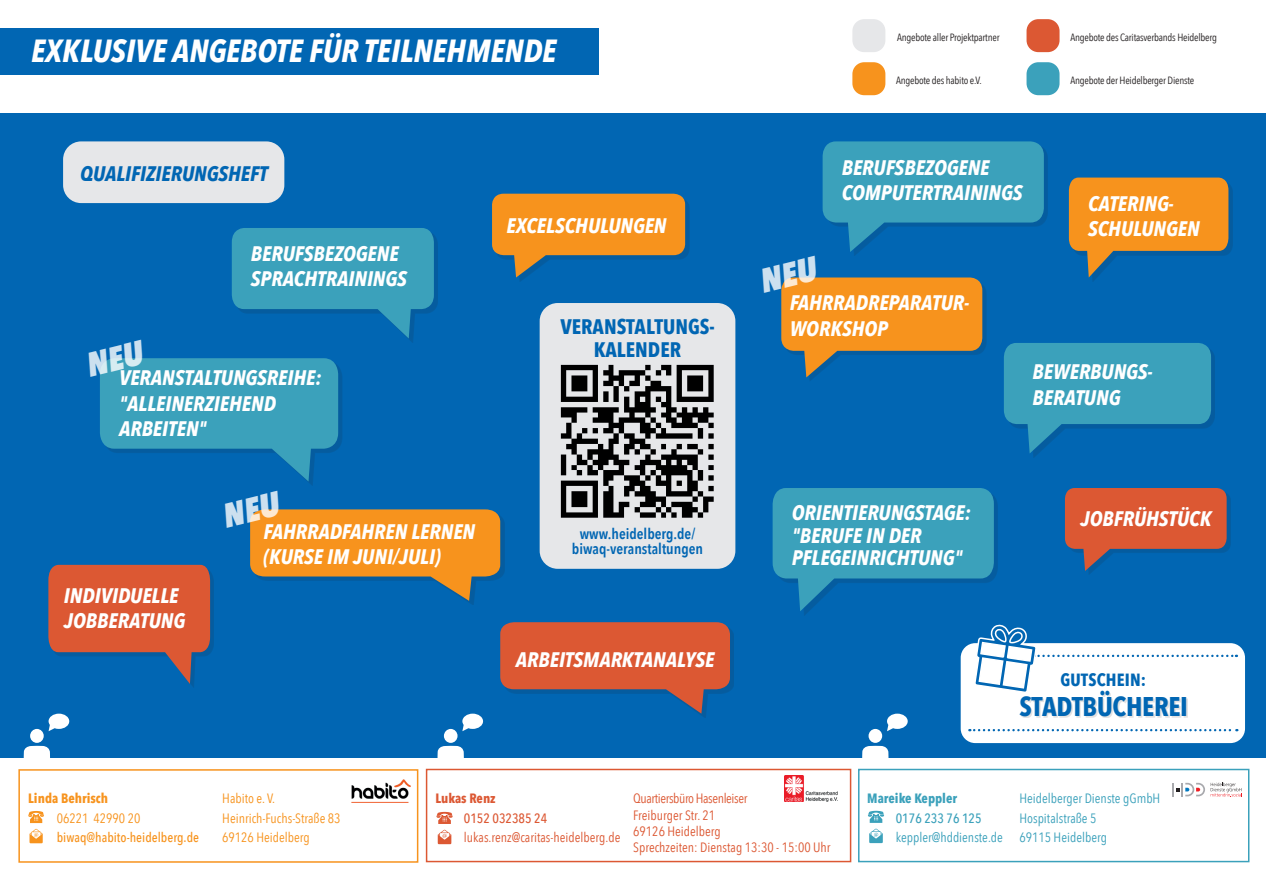
<style>
.page{position:relative;width:1266px;height:891px;background:#fff}
.page>*{position:absolute;margin:0;border:0;box-sizing:border-box;transform-origin:0 0}
.t1{font:italic 700 31.95px "Avenir Next Condensed";color:#fff}
.t2{font:700 27px "Avenir Next Condensed";letter-spacing:-.01em;color:#0166b3}
.t3{font:italic 700 21px/25.2px "Avenir Next Condensed";color:#fff}
.t4{font:700 21px/22.5px "Avenir Next Condensed";color:#0166b3;text-align:center}
.t5{font:italic 700 21px "Avenir Next Condensed";color:#0166b3}
.t6{font:700 17.7px "Avenir Next Condensed";letter-spacing:.01em;color:#0166b3}
.t7{font:600 15px/15px "Avenir Next Condensed";color:#0166b3;text-align:center}
.t8{font:13.5px/16.4px "Avenir Next Condensed";color:#dc5833}
.t9{font:13.5px/19.5px "Avenir Next Condensed";color:#3ba1bb}
.t10{font:13.5px/19.5px "Avenir Next Condensed";color:#f7931d}
.t11{font:500 13.5px "Avenir Next Condensed";color:#f7931d}
.t12{font:700 13.5px "Avenir Next Condensed";color:#3ba1bb}
.t13{font:700 13.5px "Avenir Next Condensed";color:#f7931d}
.t14{font:500 13.5px "Avenir Next Condensed";color:#dc5833}
.t15{font:500 13.5px "Avenir Next Condensed";color:#3ba1bb}
.t16{font:700 13.5px "Avenir Next Condensed";color:#dc5833}
.t17{font:10.5px "Avenir Next Condensed";letter-spacing:-.02em;color:#231f20}
</style>
<div class="page">
<img style="left:784px;top:776px;width:53px;height:25px">
<div style="left:426px;top:769px;width:425px;height:93px;border:2px solid #dc5833"></div>
<svg style="left:1172px;top:783px;width:32px;height:13px"></svg>
<svg style="left:1210px;top:782px;width:31px;height:15px"></svg>
<img style="left:351px;top:780px;width:60px;height:23px">
<div style="left:18px;top:769px;width:400px;height:94px;border:2px solid #f7931d"></div>
<div style="left:0;top:29px;width:599px;height:46px;background:#0166b3"></div>
<div style="left:0;top:114px;width:1265px;height:644px;background:#0166b3"></div>
<svg style="left:28px;top:811px;width:16px;height:12px"></svg>
<svg style="left:29px;top:829px;width:14px;height:14px"></svg>
<svg style="left:436px;top:812px;width:16px;height:12px"></svg>
<svg style="left:437px;top:830px;width:14px;height:14px"></svg>
<div style="left:857px;top:769px;width:392px;height:93px;border:2px solid #3ba1bb"></div>
<div style="left:30px;top:729px;width:14px;height:14px;background:#fff;border-radius:50%"></div>
<svg style="left:24px;top:746px;width:26px;height:12px"></svg>
<svg style="left:49px;top:714px;width:20px;height:17px"></svg>
<div style="left:444px;top:729px;width:13px;height:14px;background:#fff;border-radius:50%"></div>
<svg style="left:437px;top:746px;width:27px;height:12px"></svg>
<svg style="left:462px;top:714px;width:21px;height:17px"></svg>
<div style="left:868px;top:729px;width:14px;height:14px;background:#fff;border-radius:50%"></div>
<svg style="left:862px;top:746px;width:26px;height:12px"></svg>
<svg style="left:887px;top:714px;width:20px;height:17px"></svg>
<div style="left:63px;top:141px;width:221px;height:62px;background:#e6e7e9;border-radius:18px"></div>
<div style="left:852px;top:19px;width:33px;height:33px;background:#e6e7e9;border-radius:12px"></div>
<div style="left:852px;top:62px;width:33px;height:33px;background:#f7931d;border-radius:12px"></div>
<div style="left:1026px;top:62px;width:33px;height:33px;background:#3ba1bb;border-radius:12px"></div>
<div style="left:1026px;top:19px;width:33px;height:33px;background:#dc5833;border-radius:12px"></div>
<div style="left:496px;top:198px;width:193px;height:83px;background:#231f20;opacity:.13"></div>
<svg style="left:492px;top:194px;width:193px;height:83px"></svg>
<div style="left:1072px;top:181px;width:160px;height:101px;background:#231f20;opacity:.13"></div>
<div style="left:504px;top:626px;width:230px;height:92px;background:#231f20;opacity:.13"></div>
<svg style="left:500px;top:622px;width:229px;height:92px"></svg>
<div style="left:1068px;top:492px;width:162px;height:83px;background:#231f20;opacity:.13"></div>
<svg style="left:1065px;top:488px;width:161px;height:83px"></svg>
<div style="left:52px;top:569px;width:162px;height:119px;background:#231f20;opacity:.13"></div>
<svg style="left:48px;top:565px;width:162px;height:119px"></svg>
<div style="left:776px;top:492px;width:221px;height:123px;background:#231f20;opacity:.13"></div>
<svg style="left:772px;top:488px;width:221px;height:123px"></svg>
<svg style="left:868px;top:811px;width:16px;height:12px"></svg>
<svg style="left:869px;top:829px;width:13px;height:14px"></svg>
<div style="left:539px;top:303px;width:196px;height:266px;background:#e6e7e9;border-radius:18px"></div>
<img style="left:560px;top:364px;width:154px;height:154px">
<div style="left:254px;top:513px;width:250px;height:92px;background:#231f20;opacity:.13"></div>
<div style="left:960px;top:643px;width:284px;height:100px;background:#fff;border-radius:15px"></div>
<svg style="left:969px;top:729px;width:267px;height:2px"></svg>
<div style="left:1021px;top:692px;width:166px;height:26px;background:#231f20;opacity:.13"></div>
<svg style="left:973px;top:624px;width:263px;height:69px"></svg>
<svg style="left:781px;top:141px;width:447px;height:312px"></svg>
<svg style="left:250px;top:509px;width:250px;height:92px"></svg>
<svg style="left:100px;top:228px;width:334px;height:253px"></svg>
<h1 class="t1" style="left:31px;top:31px;width:526px">EXKLUSIVE ANGEBOTE FÜR TEILNEHMENDE</h1>
<p class="t5" style="left:80px;top:160px;width:189px">QUALIFIZIERUNGSHEFT</p>
<p class="t3" style="left:251px;top:241px;width:157px">BERUFSBEZOGENE<br>SPRACHTRAININGS</p>
<p class="t3" style="left:119px;top:365px;width:204px">VERANSTALTUNGSREIHE: "ALLEINERZIEHEND<br>ARBEITEN"</p>
<p class="t3" style="left:506px;top:212px;width:162px">EXCELSCHULUNGEN</p>
<p class="t4" style="left:560px;top:316px;width:156px">VERANSTALTUNGS-<br>KALENDER</p>
<p class="t3" style="left:64px;top:583px;width:122px">INDIVIDUELLE<br>JOBBERATUNG</p>
<p class="t3" style="left:263px;top:519px;width:213px">FAHRRADFAHREN LERNEN (KURSE IM JUNI/JULI)</p>
<p class="t7" style="left:571px;top:526px;width:133px">www.heidelberg.de/ biwaq-veranstaltungen</p>
<p class="t3" style="left:515px;top:646px;width:200px">ARBEITSMARKTANALYSE</p>
<p class="t17" style="left:896px;top:28px;width:104px">Angebote aller Projektpartner</p>
<p class="t17" style="left:895px;top:71px;width:87px">Angebote des habito e.V.</p>
<p class="t17" style="left:1070px;top:71px;width:125px">Angebote der Heidelberger Dienste</p>
<p class="t17" style="left:1070px;top:28px;width:148px">Angebote des Caritasverbands Heidelberg</p>
<p class="t3" style="left:841px;top:155px;width:182px">BERUFSBEZOGENE<br>COMPUTERTRAININGS</p>
<p class="t3" style="left:1087px;top:191px;width:113px">CATERING-<br>SCHULUNGEN</p>
<p class="t3" style="left:789px;top:290px;width:181px">FAHRRADREPARATUR-<br>WORKSHOP</p>
<p class="t3" style="left:1032px;top:359px;width:122px">BEWERBUNGS-<br>BERATUNG</p>
<p class="t3" style="left:791px;top:501px;width:181px;line-height:22.5px">ORIENTIERUNGSTAGE: "BERUFE IN DER<br>PFLEGEINRICHTUNG"</p>
<p class="t3" style="left:1080px;top:506px;width:132px">JOBFRÜHSTÜCK</p>
<p class="t6" style="left:1060px;top:669px;width:87px">GUTSCHEIN:</p>
<p class="t2" style="left:1019px;top:690px;width:170px">STADTBÜCHEREI</p>
<p class="t13" style="left:28px;top:790px;width:81px">Linda Behrisch</p>
<p class="t10" style="left:57px;top:807px;width:85px">06221 42990 20</p>
<p class="t11" style="left:57px;top:829px;width:144px">biwaq@habito-heidelberg.de</p>
<p class="t12" style="left:867px;top:790px;width:91px">Mareike Keppler</p>
<p class="t15" style="left:895px;top:809px;width:87px">0176 233 76 125</p>
<p class="t9" style="left:895px;top:827px;width:109px">keppler@hddienste.de</p>
<p class="t8" style="left:633px;top:789px;width:199px">Quartiersbüro Hasenleiser<br>Freiburger Str. 21<br>69126 Heidelberg<br>Sprechzeiten: Dienstag 13:30 - 15:00 Uhr</p>
<p class="t10" style="left:222px;top:788px;width:120px">Habito e. V.<br>Heinrich-Fuchs-Straße 83<br>69126 Heidelberg</p>
<p class="t9" style="left:1019px;top:788px;width:142px">Heidelberger Dienste gGmbH<br>Hospitalstraße 5<br>69115 Heidelberg</p>
<p class="t16" style="left:435px;top:790px;width:62px">Lukas Renz</p>
<p class="t14" style="left:464px;top:809px;width:85px">0152 032385 24</p>
<p class="t8" style="left:464px;top:828px;width:158px">lukas.renz@caritas-heidelberg.de</p>
</div>
